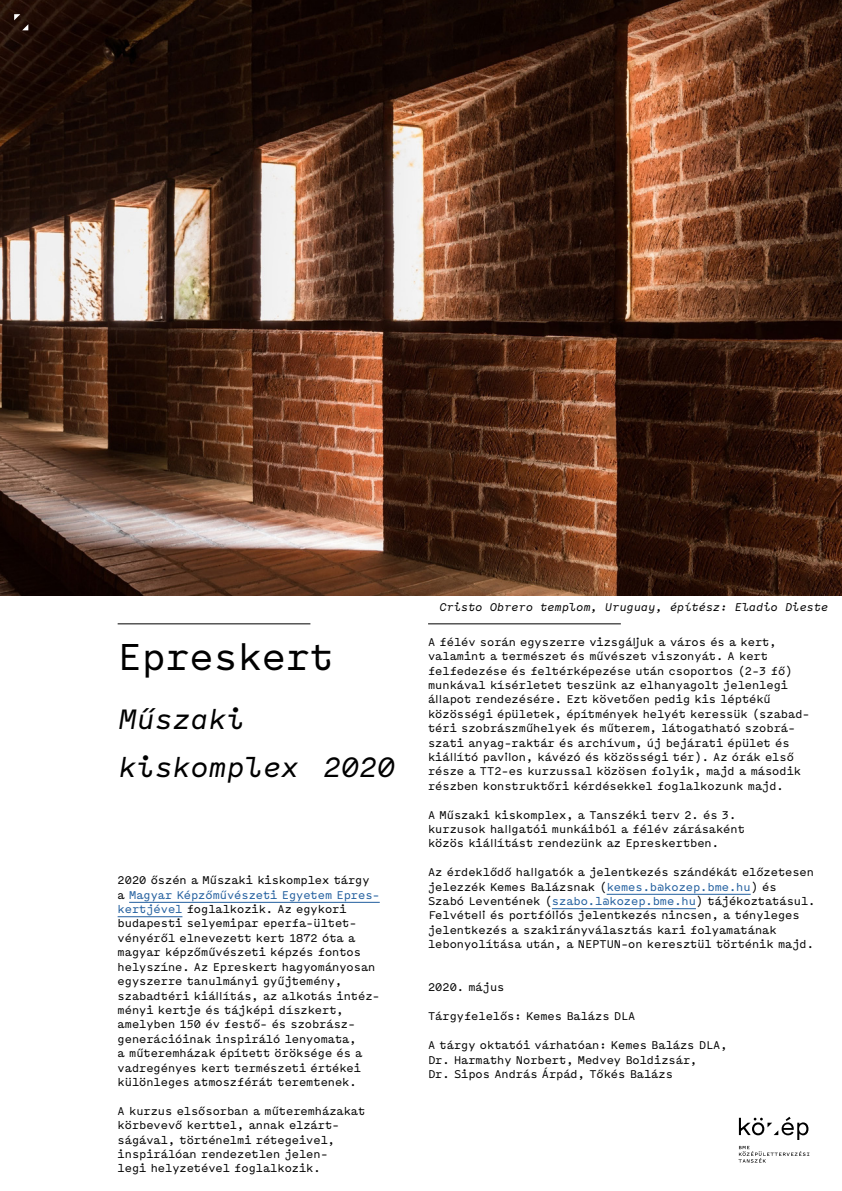
<style>
.page{position:relative;width:842px;height:1191px;background:#fff}
.page>*{position:absolute;margin:0;border:0;box-sizing:border-box;transform-origin:0 0}
.t1{font:40px "Menoe Grotesque Pro";color:#000}
.t2{font:italic 30px/48px "Menoe Grotesque Pro";color:#000}
.t3{font:12px/14.4px "Menoe Grotesque Pro";color:#000}
.t4{font:italic 12px "Menoe Grotesque Pro";color:#000}
.s1{color:#215e9e}
</style>
<div class="page">
<img style="left:0;top:0;width:842px;height:595px">
<hr style="left:129px;top:902px;width:251px;height:1px;background:#215e9e">
<hr style="left:118px;top:916px;width:64px;height:1px;background:#215e9e">
<hr style="left:118px;top:623px;width:192px;height:1px;background:#000">
<hr style="left:428px;top:623px;width:193px;height:1px;background:#000">
<svg style="left:14px;top:14px;width:14px;height:16px"></svg>
<svg style="left:738px;top:1116px;width:71px;height:46px"></svg>
<hr style="left:607px;top:894px;width:144px;height:1px;background:#215e9e">
<hr style="left:552px;top:908px;width:144px;height:1px;background:#215e9e">
<h1 class="t1" style="left:118px;top:634px;width:217px">Epreskert</h1>
<h2 class="t2" style="left:118px;top:696px;width:278px">Műszaki kiskomplex 2020</h2>
<p class="t3" style="left:118px;top:873px;width:264px">2020 őszén a Műszaki kiskomplex tárgy a <span class="s1">Magyar Képzőművészeti Egyetem Epres&shy;kertjével</span> foglalkozik. Az egykori budapesti selyemipar eperfa-ültet&shy;vényéről elnevezett kert 1872 óta a magyar képzőművészeti képzés fontos helyszíne. Az Epreskert hagyományosan egyszerre tanulmányi gyűjtemény, szabadtéri kiállítás, az alkotás intéz&shy;ményi kertje és tájképi díszkert, amelyben 150 év festő- és szobrász&shy;generációinak inspiráló lenyomata,<br>a műteremházak épített öröksége és a vadregényes kert természeti értékei különleges atmoszférát teremtenek.</p>
<p class="t3" style="left:118px;top:1104px;width:249px">A kurzus elsősorban a műteremházakat körbevevő kerttel, annak elzárt&shy;ságával, történelmi rétegeivel, inspirálóan rendezetlen jelen-<br>legi helyzetével foglalkozik.</p>
<p class="t4" style="left:439px;top:600px;width:390px">Cristo Obrero templom, Uruguay, építész: Eladio Dieste</p>
<p class="t3" style="left:428px;top:635px;width:383px">A félév során egyszerre vizsgáljuk a város és a kert, valamint a természet és művészet viszonyát. A kert felfedezése és feltérképezése után csoportos (2-3 fő) munkával kísérletet teszünk az elhanyagolt jelenlegi állapot rendezésére. Ezt követően pedig kis léptékű közösségi épületek, építmények helyét keressük (szabad&shy;téri szobrászműhelyek és műterem, látogatható szobrá&shy;szati anyag-raktár és archívum, új bejárati épület és kiállító pavilon, kávézó és közösségi tér). Az órák első része a TT2-es kurzussal közösen folyik, majd a második részben konstruktőri kérdésekkel foglalkozunk majd.</p>
<p class="t3" style="left:428px;top:807px;width:318px">A Műszaki kiskomplex, a Tanszéki terv 2. és 3. kurzusok hallgatói munkáiból a félév zárásaként közös kiállítást rendezünk az Epreskertben.</p>
<p class="t3" style="left:428px;top:865px;width:389px">Az érdeklődő hallgatók a jelentkezés szándékát előzetesen jelezzék Kemes Balázsnak (<span class="s1">kemes.b@kozep.bme.hu</span>) és Szabó Leventének (<span class="s1">szabo.l@kozep.bme.hu</span>) tájékoztatásul.<br>Felvételi és portfóliós jelentkezés nincsen, a tényleges jelentkezés a szakirányválasztás kari folyamatának lebonyolítása után, a NEPTUN-on keresztül történik majd.</p>
<p class="t3" style="left:428px;top:980px;width:78px">2020. május</p>
<p class="t3" style="left:428px;top:1009px;width:209px">Tárgyfelelős: Kemes Balázs DLA</p>
<p class="t3" style="left:428px;top:1038px;width:301px">A tárgy oktatói várhatóan: Kemes Balázs DLA,<br>Dr. Harmathy Norbert, Medvey Boldizsár,<br>Dr. Sipos András Árpád, Tőkés Balázs</p>
</div>
